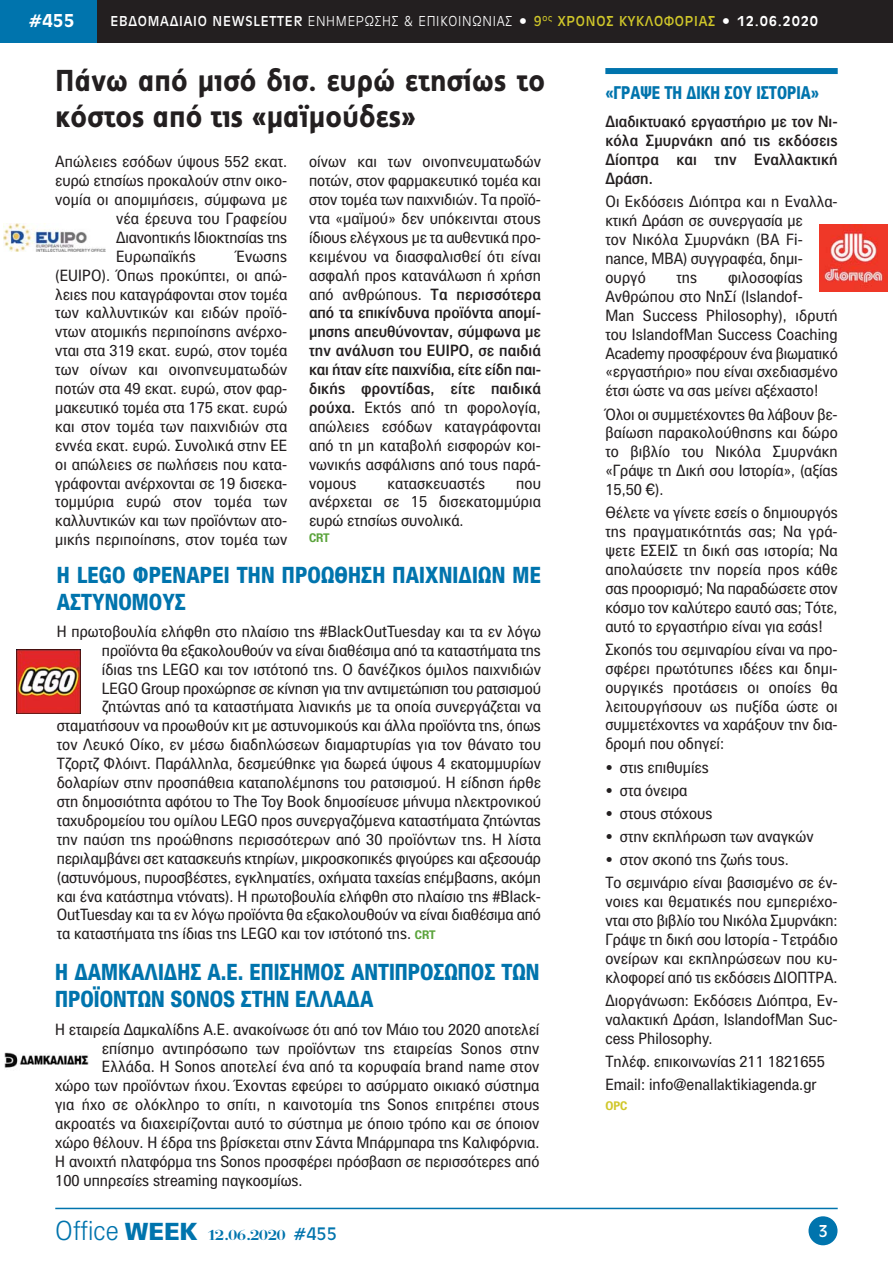
<style>
.page{position:relative;width:893px;height:1263px;background:#fff}
.page>*{position:absolute;margin:0;border:0;box-sizing:border-box;transform-origin:0 0}
.t1{font:900 30.3px/36.3px "PF Index";color:#231f20}
.t2{font:900 22.5px/27px "PF Paperback";color:#0074ad;scale:.85 1}
.t3{font:19.5px "UB Antique Olive Bold";color:#fff}
.t4{font:18px "UB Antique Olive";color:#fff}
.t5{font:900 17.85px "PF Paperback";color:#0074ad;scale:.8 1}
.t6{font:15.75px/18.9px "PF Paperback";color:#231f20;text-align:justify}
.t7{font:500 15.75px/18.9px "PF Paperback";letter-spacing:.01em;color:#231f20;text-align:justify}
.t8{font:300 15px "UB Antique Olive";letter-spacing:.05em;color:#fff}
.t9{font:14.4px "UB Bonati Bold";color:#0074ad;scale:1.11 1}
.t10{font:700 12px "PF Paperback";color:#5aa33b}
.t11{font:700 12px "PF Paperback";color:#d0c72a}
.s1{font-weight:400}
.s2{font-weight:400;color:#d0c72a}
.s3{font-family:"UB Antique Olive Bold";font-weight:400}
.s4{font-weight:500}
.s5{font-weight:700;font-size:12px;color:#5aa33b}
.s6{font-family:"PF Paperback";font-weight:300;font-size:26.55px}
.s7{font-family:"PF Paperback";font-weight:900;font-size:23.85px}
.s8{font-family:"UB Antique Olive";font-size:18.9px}
</style>
<div class="page">
<div style="left:0;top:0;width:98px;height:43px;background:#0074ad"></div>
<div style="left:98px;top:0;width:795px;height:43px;background:#231f20"></div>
<hr style="left:55px;top:1208px;width:783px;height:1px;background:#0074ad">
<div style="left:808px;top:1216px;width:29px;height:29px;background:#0074ad;border-radius:50%"></div>
<div style="left:605px;top:68px;width:233px;height:6px;background:#0074ad"></div>
<img style="left:4px;top:224px;width:102px;height:27px">
<img style="left:820px;top:224px;width:67px;height:68px">
<img style="left:17px;top:649px;width:64px;height:64px">
<img style="left:4px;top:1052px;width:85px;height:16px">
<p class="t3" style="left:29px;top:10px;width:47px">#455</p>
<p class="t8" style="left:111px;top:13px;width:709px"><span class="s1">EΒΔΟΜΑΔΙΑΙΟ NEWSLETTER</span> ΕΝΗΜΕΡΩΣΗΣ &amp; ΕΠΙΚΟΙΝΩΝΙΑΣ • <span class="s2">9</span><sup>ος</sup> <span class="s2">ΧΡΟΝΟΣ ΚΥΚΛΟΦΟΡΙΑΣ</span> • <span class="s3">12.06.2020</span></p>
<h1 class="t1" style="left:55px;top:62px;width:491px">Πάνω από μισό δισ. ευρώ ετησίως το κόστος από τις «μαϊμούδες»</h1>
<p class="t6" style="left:55px;top:154px;width:233px">Απώλειες εσόδων ύψους 552 εκατ.</p>
<p class="t6" style="left:55px;top:172px;width:233px">ευρώ ετησίως προκαλούν στην οικο-</p>
<p class="t6" style="left:55px;top:191px;width:233px">νομία οι απομιμήσεις, σύμφωνα με</p>
<p class="t6" style="left:116px;top:210px;width:173px">νέα έρευνα του Γραφείου</p>
<p class="t6" style="left:116px;top:229px;width:173px">Διανοητικής Ιδιοκτησίας της</p>
<p class="t6" style="left:116px;top:248px;width:81px">Ευρωπαϊκής</p>
<p class="t6" style="left:309px;top:154px;width:233px">οίνων και των οινοπνευματωδών ποτών, στον φαρμακευτικό τομέα και στον τομέα των παιχνιδιών. Τα προϊό&shy;ντα «μαϊμού» δεν υπόκεινται στους ίδιους ελέγχους με τα αυθεντικά προ&shy;κειμένου να διασφαλισθεί ότι είναι ασφαλή προς κατανάλωση ή χρήση από ανθρώπους. <span class="s4">Τα περισσότερα από τα επικίνδυνα προϊόντα απομί&shy;μησης απευθύνονταν, σύμφωνα με την ανάλυση του EUIPO, σε παιδιά και ήταν είτε παιχνίδια, είτε είδη παι&shy;δικής φροντίδας, είτε παιδικά ρούχα.</span> Εκτός από τη φορολογία, απώλειες εσόδων καταγράφονται από τη μη καταβολή εισφορών κοι&shy;νωνικής ασφάλισης από τους παρά&shy;νομους</p>
<p class="t6" style="left:55px;top:248px;width:233px;text-indent:181px">Ένωσης (EUIPO). Όπως προκύπτει, οι απώ&shy;λειες που καταγράφονται στον τομέα των καλλυντικών και ειδών προϊό&shy;ντων ατομικής περιποίησης ανέρχο&shy;νται στα 319 εκατ. ευρώ, στον τομέα των οίνων και οινοπνευματωδών ποτών στα 49 εκατ. ευρώ, στον φαρ&shy;μακευτικό τομέα στα 175 εκατ. ευρώ και στον τομέα των παιχνιδιών στα εννέα εκατ. ευρώ. Συνολικά στην ΕΕ οι απώλειες σε πωλήσεις που κατα&shy;γράφονται ανέρχονται σε 19 δισεκα&shy;τομμύρια ευρώ στον τομέα των καλλυντικών και των προϊόντων ατο&shy;μικής περιποίησης, στον τομέα των</p>
<p class="t6" style="left:387px;top:475px;width:99px">κατασκευαστές</p>
<p class="t6" style="left:309px;top:475px;width:233px;text-indent:207px">που ανέρχεται σε 15 δισεκατομμύρια ευρώ ετησίως συνολικά.</p>
<p class="t10" style="left:309px;top:530px;width:22px">CRT</p>
<h2 class="t2" style="left:57px;top:563px;width:571px">Η LEGO ΦΡΕΝΑΡΕΙ ΤΗΝ ΠΡΟΩΘΗΣΗ ΠΑΙΧΝΙΔΙΩΝ ΜΕ<br>ΑΣΤΥΝΟΜΟΥΣ</h2>
<p class="t6" style="left:57px;top:623px;width:486px">Η πρωτοβουλία ελήφθη στο πλαίσιο της #BlackOutTuesday και τα εν λόγω</p>
<p class="t6" style="left:102px;top:642px;width:440px">προϊόντα θα εξακολουθούν να είναι διαθέσιμα από τα καταστήματα της</p>
<p class="t6" style="left:102px;top:661px;width:440px">ίδιας της LEGO και τον ιστότοπό της. Ο δανέζικος όμιλος παιχνιδιών</p>
<p class="t6" style="left:102px;top:680px;width:440px">LEGO Group προχώρησε σε κίνηση για την αντιμετώπιση του ρατσισμού</p>
<p class="t6" style="left:102px;top:699px;width:440px">ζητώντας από τα καταστήματα λιανικής με τα οποία συνεργάζεται να</p>
<p class="t6" style="left:57px;top:718px;width:486px">σταματήσουν να προωθούν κιτ με αστυνομικούς και άλλα προϊόντα της, όπως</p>
<p class="t6" style="left:57px;top:737px;width:486px">τον Λευκό Οίκο, εν μέσω διαδηλώσεων διαμαρτυρίας για τον θάνατο του</p>
<p class="t6" style="left:57px;top:755px;width:486px">Τζορτζ Φλόιντ. Παράλληλα, δεσμεύθηκε για δωρεά ύψους 4 εκατομμυρίων</p>
<p class="t6" style="left:57px;top:774px;width:486px">δολαρίων στην προσπάθεια καταπολέμησης του ρατσισμού. Η είδηση ήρθε</p>
<p class="t6" style="left:57px;top:793px;width:486px">στη δημοσιότητα αφότου το The Toy Book δημοσίευσε μήνυμα ηλεκτρονικού</p>
<p class="t6" style="left:57px;top:812px;width:486px">ταχυδρομείου του ομίλου LEGO προς συνεργαζόμενα καταστήματα ζητώντας</p>
<p class="t6" style="left:57px;top:831px;width:486px">την παύση της προώθησης περισσότερων από 30 προϊόντων της. Η λίστα</p>
<p class="t6" style="left:57px;top:850px;width:486px">περιλαμβάνει σετ κατασκευής κτηρίων, μικροσκοπικές φιγούρες και αξεσουάρ</p>
<p class="t6" style="left:57px;top:869px;width:486px">(αστυνόμους, πυροσβέστες, εγκληματίες, οχήματα ταχείας επέμβασης, ακόμη</p>
<p class="t6" style="left:57px;top:888px;width:486px">και ένα κατάστημα ντόνατς). Η πρωτοβουλία ελήφθη στο πλαίσιο της #Black-</p>
<p class="t6" style="left:57px;top:907px;width:486px">OutTuesday και τα εν λόγω προϊόντα θα εξακολουθούν να είναι διαθέσιμα από</p>
<p class="t6" style="left:57px;top:926px;width:380px">τα καταστήματα της ίδιας της LEGO και τον ιστότοπό της. <span class="s5">CRT</span></p>
<h2 class="t2" style="left:55px;top:961px;width:571px">Η ΔΑΜΚΑΛΙΔΗΣ Α.Ε. ΕΠΙΣΗΜΟΣ ΑΝΤΙΠΡΟΣΩΠΟΣ ΤΩΝ<br>ΠΡΟΪΟΝΤΩΝ SONOS ΣΤΗΝ ΕΛΛΑΔΑ</h2>
<p class="t6" style="left:55px;top:1021px;width:486px">Η εταιρεία Δαμκαλίδης Α.Ε. ανακοίνωσε ότι από τον Μάιο του 2020 αποτελεί</p>
<p class="t6" style="left:102px;top:1040px;width:439px">επίσημο αντιπρόσωπο των προϊόντων της εταιρείας Sonos στην</p>
<p class="t6" style="left:102px;top:1059px;width:439px">Ελλάδα. Η Sonos αποτελεί ένα από τα κορυφαία brand name στον</p>
<p class="t6" style="left:55px;top:1078px;width:486px">χώρο των προϊόντων ήχου. Έχοντας εφεύρει το ασύρματο οικιακό σύστημα</p>
<p class="t6" style="left:55px;top:1096px;width:486px">για ήχο σε ολόκληρο το σπίτι, η καινοτομία της Sonos επιτρέπει στους</p>
<p class="t6" style="left:55px;top:1115px;width:486px">ακροατές να διαχειρίζονται αυτό το σύστημα με όποιο τρόπο και σε όποιον</p>
<p class="t6" style="left:55px;top:1134px;width:486px">χώρο θέλουν. Η έδρα της βρίσκεται στην Σάντα Μπάρμπαρα της Καλιφόρνια.</p>
<p class="t6" style="left:55px;top:1153px;width:486px">Η ανοιχτή πλατφόρμα της Sonos προσφέρει πρόσβαση σε περισσότερες από</p>
<p class="t6" style="left:55px;top:1172px;width:249px">100 υπηρεσίες streaming παγκοσμίως.</p>
<p class="t5" style="left:605px;top:86px;width:268px">«ΓΡΑΨΕ ΤΗ ΔΙΚΗ ΣΟΥ ΙΣΤΟΡΙΑ»</p>
<p class="t7" style="left:605px;top:114px;width:234px">Διαδικτυακό εργαστήριο με τον Νι&shy;κόλα Σμυρνάκη από τις εκδόσεις Δίοπτρα και την Εναλλακτική Δράση.</p>
<p class="t6" style="left:605px;top:194px;width:234px;text-align:left">Οι Εκδόσεις Διόπτρα και η Εναλλα&shy;κτική Δράση σε συνεργασία με<br>τον Νικόλα Σμυρνάκη (BA Fi&shy;nance, ΜΒΑ) συγγραφέα, δημι&shy;ουργό</p>
<p class="t6" style="left:605px;top:269px;width:234px;text-align:left;text-indent:123px">φιλοσοφίας<br>Ανθρώπου στο ΝηΣί (Islandof-<br>Man Success Philosophy), ιδρυτή του IslandofMan Success Coaching<br>Academy προσφέρουν ένα βιωματικό «εργαστήριο» που είναι σχεδιασμένο έτσι ώστε να σας μείνει αξέχαστο!</p>
<p class="t6" style="left:605px;top:406px;width:234px">Όλοι οι συμμετέχοντες θα λάβουν βε&shy;βαίωση παρακολούθησης και δώρο το βιβλίο του Νικόλα Σμυρνάκη «Γράψε τη Δική σου Ιστορία», (αξίας 15,50 €).</p>
<p class="t6" style="left:605px;top:505px;width:234px">Θέλετε να γίνετε εσείς ο δημιουργός της πραγματικότητάς σας; Να γρά&shy;ψετε ΕΣΕΙΣ τη δική σας ιστορία; Να απολαύσετε την πορεία προς κάθε σας προορισμό; Να παραδώσετε στον κόσμο τον καλύτερο εαυτό σας; Τότε, αυτό το εργαστήριο είναι για εσάς!</p>
<p class="t6" style="left:605px;top:641px;width:234px">Σκοπός του σεμιναρίου είναι να προ&shy;σφέρει πρωτότυπες ιδέες και δημι&shy;ουργικές προτάσεις οι οποίες θα λειτουργήσουν ως πυξίδα ώστε οι συμμετέχοντες να χαράξουν την δια&shy;δρομή που οδηγεί:</p>
<p class="t6" style="left:605px;top:759px;width:105px">• στις επιθυμίες</p>
<p class="t6" style="left:605px;top:782px;width:84px">• στα όνειρα</p>
<p class="t6" style="left:605px;top:805px;width:109px">• στους στόχους</p>
<p class="t6" style="left:605px;top:828px;width:210px">• στην εκπλήρωση των αναγκών</p>
<p class="t6" style="left:605px;top:849px;width:234px;line-height:23.1px">• στον σκοπό της ζωής τους.<br>Το σεμινάριο είναι βασισμένο σε έν-</p>
<p class="t6" style="left:605px;top:893px;width:234px">νοιες και θεματικές που εμπεριέχο&shy;νται στο βιβλίο του Νικόλα Σμυρνάκη:<br>Γράψε τη δική σου Ιστορία - Τετράδιο ονείρων και εκπληρώσεων που κυ&shy;κλοφορεί από τις εκδόσεις ΔΙΟΠΤΡΑ.</p>
<p class="t6" style="left:605px;top:992px;width:234px">Διοργάνωση: Εκδόσεις Διόπτρα, Εν&shy;ναλακτική Δράση, IslandofMan Suc&shy;cess Philosophy.</p>
<p class="t6" style="left:605px;top:1051px;width:221px;line-height:23.1px">Τηλέφ. επικοινωνίας 211 1821655<br>Email: info@enallaktikiagenda.gr</p>
<p class="t11" style="left:605px;top:1098px;width:24px">OPC</p>
<p class="t6" style="left:676px;top:269px;width:22px">της</p>
<p class="t9" style="left:55px;top:1227px;width:255px"><span class="s6">Οffice</span> <span class="s7">WEEK</span> 12.06.2020 <span class="s8">#455</span></p>
<p class="t4" style="left:818px;top:1221px;width:11px">3</p>
</div>
